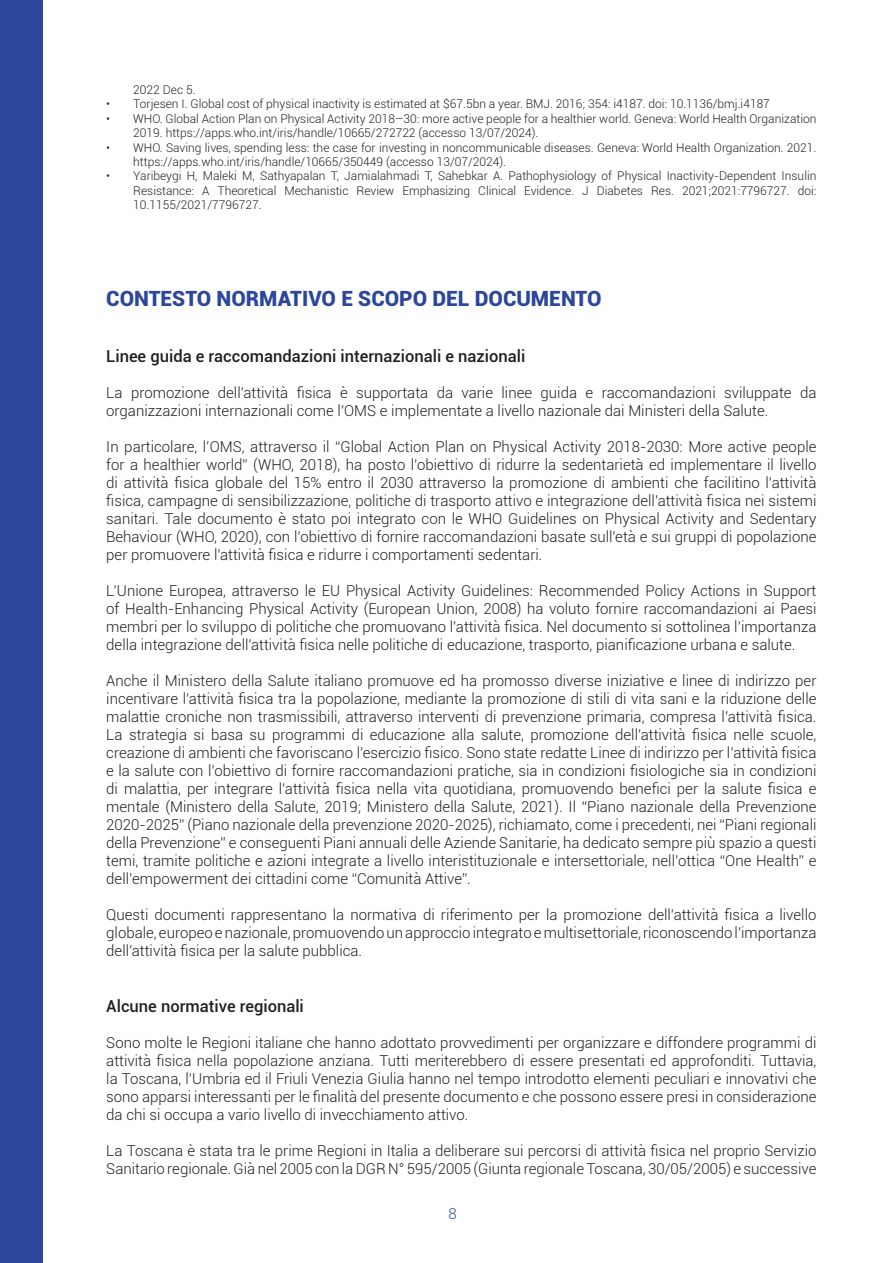
<style>
.page{position:relative;width:893px;height:1263px;background:#fff}
.page>*{position:absolute;margin:0;border:0;box-sizing:border-box;transform-origin:0 0}
.TITOLO_GRANDE_BLU{font:900 21px "Roboto";color:#2b469b}
.Sottotitoli{font:500 16.5px "Roboto";color:#231f20}
.t1{font:300 15px/18px "Roboto";color:#231f20;text-align:justify}
.t2{font:300 15px "Roboto";color:#31499a}
.t3{font:300 12px/14.4px "Roboto";color:#231f20}
</style>
<div class="page">
<div style="left:0;top:0;width:43px;height:1263px;background:#2b469b"></div>
<p class="t3" style="left:133px;top:82px;width:64px">2022 Dec 5.</p>
<p class="t3" style="left:106px;top:97px;width:665px">• Torjesen I. Global cost of physical inactivity is estimated at $67.5bn a year. BMJ. 2016; 354: i4187. doi: 10.1136/bmj.i4187</p>
<p class="t3" style="left:133px;top:111px;width:685px;text-indent:-27px">• WHO. Global Action Plan on Physical Activity 2018–30: more active people for a healthier world. Geneva: World Health Organization<br>2019. https://apps.who.int/iris/handle/10665/272722 (accesso 13/07/2024).</p>
<p class="t3" style="left:133px;top:140px;width:685px;text-indent:-27px">• WHO. Saving lives, spending less: the case for investing in noncommunicable diseases. Geneva: World Health Organization. 2021. https://apps.who.int/iris/handle/10665/350449 (accesso 13/07/2024).</p>
<p class="t3" style="left:133px;top:169px;width:685px;text-align:justify;text-indent:-27px">• Yaribeygi H, Maleki M, Sathyapalan T, Jamialahmadi T, Sahebkar A. Pathophysiology of Physical Inactivity-Dependent Insulin Resistance: A Theoretical Mechanistic Review Emphasizing Clinical Evidence. J Diabetes Res. 2021;2021:7796727. doi:<br>10.1155/2021/7796727.</p>
<p class="TITOLO_GRANDE_BLU" style="left:106px;top:284px;width:497px">CONTESTO NORMATIVO E SCOPO DEL DOCUMENTO</p>
<p class="Sottotitoli" style="left:106px;top:345px;width:420px">Linee guida e raccomandazioni internazionali e nazionali</p>
<p class="t1" style="left:106px;top:383px;width:712px">La promozione dell'attività fisica è supportata da varie linee guida e raccomandazioni sviluppate da organizzazioni internazionali come l'OMS e implementate a livello nazionale dai Ministeri della Salute.</p>
<p class="t1" style="left:106px;top:437px;width:712px">In particolare, l’OMS, attraverso il “Global Action Plan on Physical Activity 2018-2030: More active people for a healthier world” (WHO, 2018), ha posto l’obiettivo di ridurre la sedentarietà ed implementare il livello di attività fisica globale del 15% entro il 2030 attraverso la promozione di ambienti che facilitino l'attività fisica, campagne di sensibilizzazione, politiche di trasporto attivo e integrazione dell'attività fisica nei sistemi sanitari. Tale documento è stato poi integrato con le WHO Guidelines on Physical Activity and Sedentary Behaviour (WHO, 2020), con l’obiettivo di fornire raccomandazioni basate sull'età e sui gruppi di popolazione per promuovere l'attività fisica e ridurre i comportamenti sedentari.</p>
<p class="t1" style="left:106px;top:581px;width:712px">L’Unione Europea, attraverso le EU Physical Activity Guidelines: Recommended Policy Actions in Support of Health-Enhancing Physical Activity (European Union, 2008) ha voluto fornire raccomandazioni ai Paesi membri per lo sviluppo di politiche che promuovano l'attività fisica. Nel documento si sottolinea l’importanza della integrazione dell'attività fisica nelle politiche di educazione, trasporto, pianificazione urbana e salute.</p>
<p class="t1" style="left:106px;top:671px;width:712px">Anche il Ministero della Salute italiano promuove ed ha promosso diverse iniziative e linee di indirizzo per incentivare l'attività fisica tra la popolazione, mediante la promozione di stili di vita sani e la riduzione delle malattie croniche non trasmissibili, attraverso interventi di prevenzione primaria, compresa l'attività fisica.<br>La strategia si basa su programmi di educazione alla salute, promozione dell'attività fisica nelle scuole, creazione di ambienti che favoriscano l'esercizio fisico. Sono state redatte Linee di indirizzo per l’attività fisica e la salute con l’obiettivo di fornire raccomandazioni pratiche, sia in condizioni fisiologiche sia in condizioni di malattia, per integrare l'attività fisica nella vita quotidiana, promuovendo benefici per la salute fisica e mentale (Ministero della Salute, 2019; Ministero della Salute, 2021). Il “Piano nazionale della Prevenzione 2020-2025” (Piano nazionale della prevenzione 2020-2025), richiamato, come i precedenti, nei “Piani regionali della Prevenzione” e conseguenti Piani annuali delle Aziende Sanitarie, ha dedicato sempre più spazio a questi temi, tramite politiche e azioni integrate a livello interistituzionale e intersettoriale, nell’ottica “One Health” e dell’empowerment dei cittadini come “Comunità Attive”.</p>
<p class="t1" style="left:106px;top:905px;width:712px">Questi documenti rappresentano la normativa di riferimento per la promozione dell'attività fisica a livello globale, europeo e nazionale, promuovendo un approccio integrato e multisettoriale, riconoscendo l'importanza dell'attività fisica per la salute pubblica.</p>
<p class="Sottotitoli" style="left:106px;top:995px;width:199px">Alcune normative regionali</p>
<p class="t1" style="left:106px;top:1033px;width:712px">Sono molte le Regioni italiane che hanno adottato provvedimenti per organizzare e diffondere programmi di attività fisica nella popolazione anziana. Tutti meriterebbero di essere presentati ed approfonditi. Tuttavia, la Toscana, l’Umbria ed il Friuli Venezia Giulia hanno nel tempo introdotto elementi peculiari e innovativi che sono apparsi interessanti per le finalità del presente documento e che possono essere presi in considerazione da chi si occupa a vario livello di invecchiamento attivo.</p>
<p class="t1" style="left:106px;top:1141px;width:712px">La Toscana è stata tra le prime Regioni in Italia a deliberare sui percorsi di attività fisica nel proprio Servizio<br>Sanitario regionale. Già nel 2005 con la DGR N° 595/2005 (Giunta regionale Toscana, 30/05/2005) e successive</p>
<p class="t2" style="left:448px;top:1203px;width:10px">8</p>
</div>
